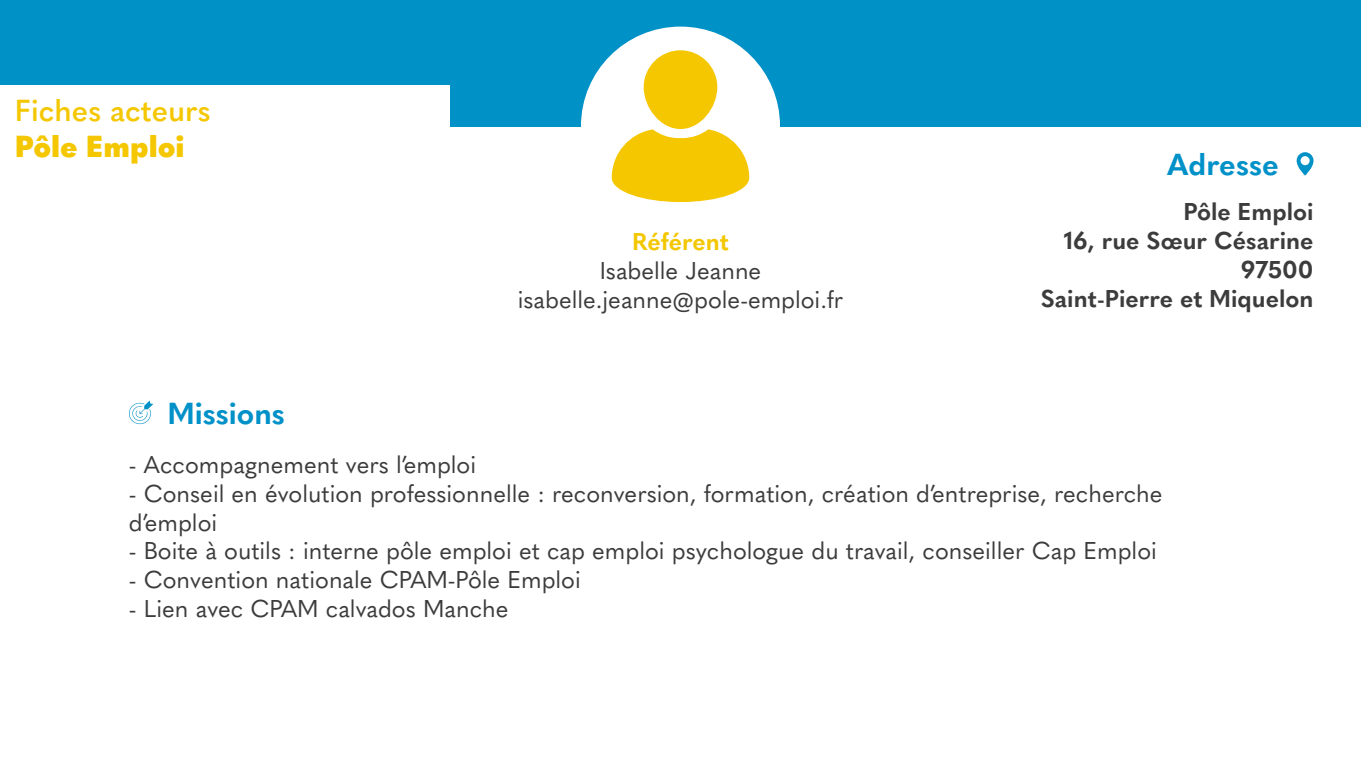
<style>
.page{position:relative;width:1361px;height:766px;background:#fff}
.page>*{position:absolute;margin:0;border:0;box-sizing:border-box;transform-origin:0 0}
.t1{font:700 30px "Quasimoda";color:#0091c8}
.t2{font:600 30px "Quasimoda";color:#f4c700}
.t3{font:900 30px "Quasimoda";color:#f4c700}
.t4{font:24px/28.8px "Quasimoda";color:#3c3c3d;text-align:center}
.t5{font:700 24px/28.8px "Quasimoda";color:#3c3c3d;text-align:right}
.t6{font:700 24px "Quasimoda";color:#f3c700}
</style>
<div class="page">
<div style="left:0;top:0;width:1361px;height:126px;background:#0091c7"></div>
<div style="left:581px;top:27px;width:199px;height:199px;background:#fff;border-radius:50%"></div>
<div style="left:0;top:85px;width:449px;height:82px;background:#fff"></div>
<div style="left:644px;top:50px;width:73px;height:79px;background:#f5c700;border-radius:37px"></div>
<svg style="left:612px;top:129px;width:137px;height:73px"></svg>
<svg style="left:129px;top:400px;width:24px;height:25px"></svg>
<svg style="left:1296px;top:152px;width:17px;height:23px"></svg>
<p class="t2" style="left:15px;top:87px;width:197px">Fiches acteurs</p>
<p class="t3" style="left:15px;top:122px;width:171px">Pôle Emploi</p>
<p class="t1" style="left:167px;top:389px;width:119px">Missions</p>
<p class="t6" style="left:632px;top:223px;width:98px">Référent</p>
<p class="t4" style="left:518px;top:254px;width:327px">Isabelle Jeanne isabelle.jeanne@pole-emploi.fr</p>
<p class="t1" style="left:1167px;top:141px;width:113px">Adresse</p>
<p class="t5" style="left:1041px;top:195px;width:274px">Pôle Emploi<br>16, rue Sœur Césarine<br>97500<br>Saint-Pierre et Miquelon</p>
<p class="t4" style="left:129px;top:448px;width:349px">- Accompagnement vers l’emploi</p>
<p class="t4" style="left:129px;top:477px;width:1035px;text-align:left">- Conseil en évolution professionnelle : reconversion, formation, création d’entreprise, recherche d’emploi</p>
<p class="t4" style="left:129px;top:534px;width:1029px">- Boite à outils : interne pôle emploi et cap emploi psychologue du travail, conseiller Cap Emploi</p>
<p class="t4" style="left:129px;top:563px;width:453px">- Convention nationale CPAM-Pôle Emploi</p>
<p class="t4" style="left:129px;top:592px;width:381px">- Lien avec CPAM calvados Manche</p>
</div>
